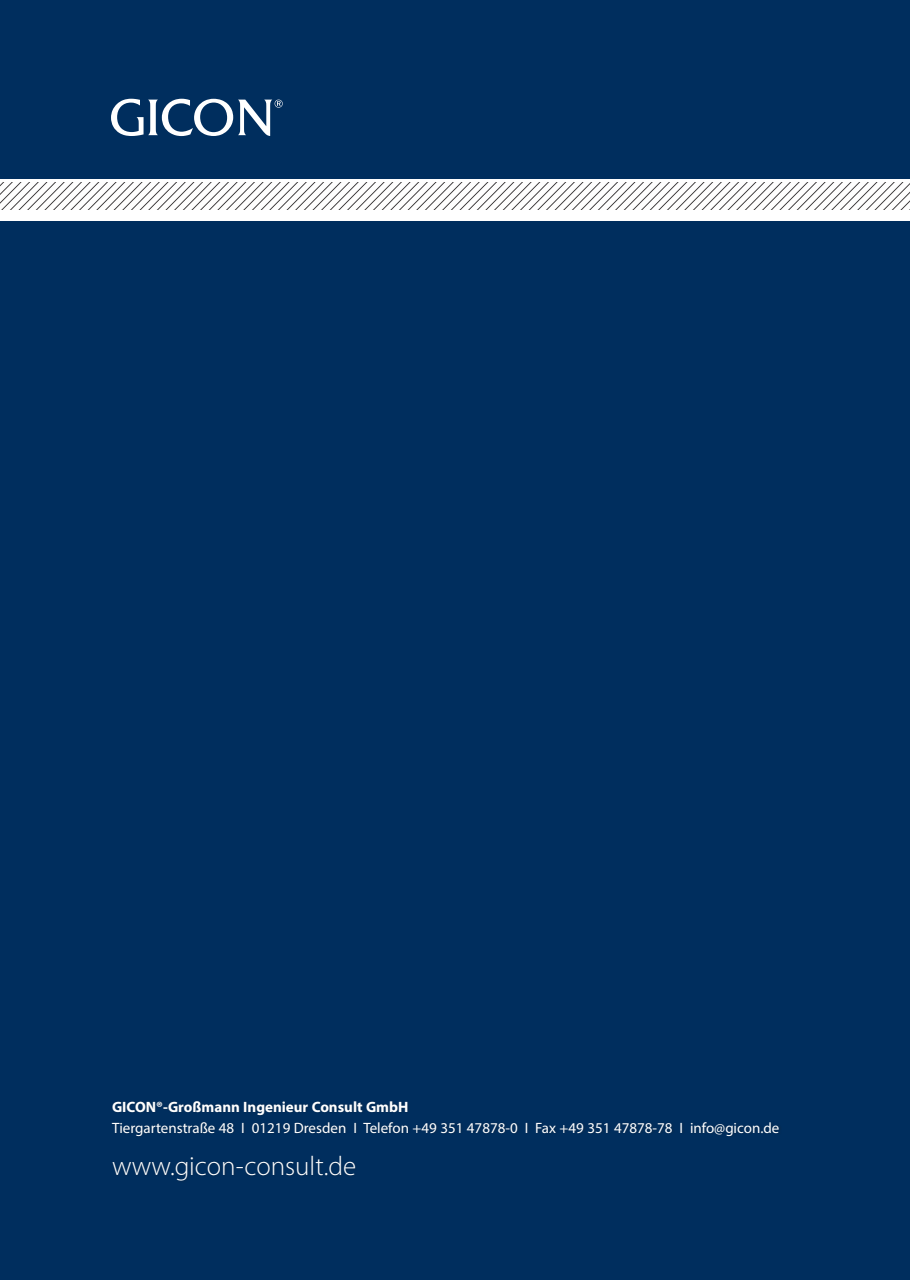
<style>
.page{position:relative;width:910px;height:1280px;background:#fff}
.page>*{position:absolute;margin:0;border:0;box-sizing:border-box;transform-origin:0 0}
.t1{font:300 27px "Myriad Pro";color:#fff}
.t2{font:15px "Myriad Pro";color:#fff}
.t3{font:700 15px "Myriad Pro";color:#fff}
</style>
<div class="page">
<div style="left:0;top:221px;width:910px;height:1059px;background:#002e5e"></div>
<div style="left:0;top:0;width:910px;height:179px;background:#002e5e"></div>
<svg style="left:111px;top:99px;width:172px;height:37px"></svg>
<img style="left:0;top:183px;width:910px;height:26px">
<p class="t3" style="left:112px;top:1097px;width:298px">GICON®-Großmann Ingenieur Consult GmbH</p>
<p class="t2" style="left:112px;top:1119px;width:669px">Tiergartenstraße 48 I 01219 Dresden I Telefon +49 351 47878-0 I Fax +49 351 47878-78 I info@gicon.de</p>
<h1 class="t1" style="left:112px;top:1151px;width:246px">www.gicon-consult.de</h1>
</div>
